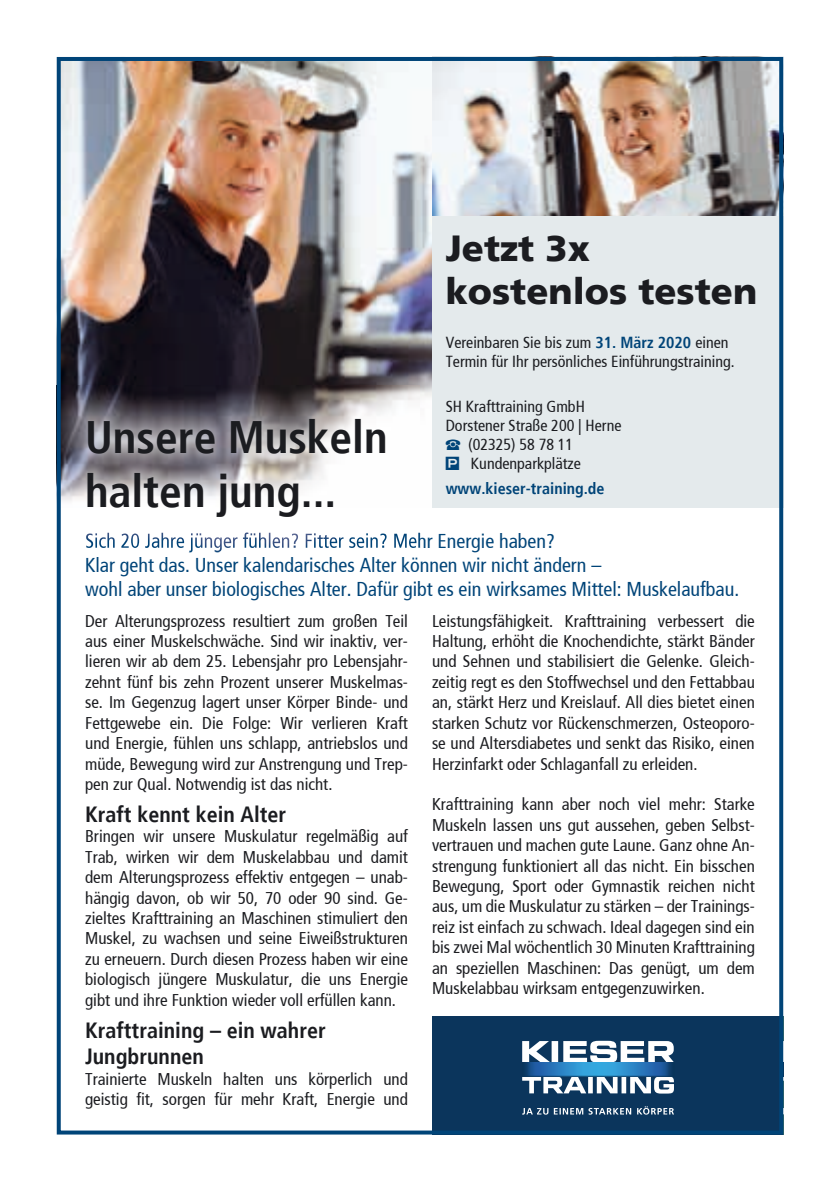
<style>
.page{position:relative;width:840px;height:1191px;background:#fff}
.page>*{position:absolute;margin:0;border:0;box-sizing:border-box;transform-origin:0 0}
.t1{font:700 condensed 45.4px/54.4px "Frutiger";color:#1b1c20}
.t2{font:900 36.2px/43.4px "Frutiger 75";color:#1b1c20}
.t3{font:700 condensed 22px/26.4px "Frutiger";color:#1b1c20}
.t4{font:condensed 20px/24px "Frutiger";color:#004478}
.t5{font:condensed 17px/20.4px "Frutiger";color:#1b1c20;text-align:justify}
.t6{font:condensed 16px/19.2px "Frutiger";color:#1b1c20}
.t7{font:700 condensed 16px "Frutiger";color:#004478}
.s1{font-weight:700;color:#004478}
.s2{font-family:"Communications P01";font-stretch:normal;font-size:14px;color:#004478}
.s3{font-family:"Communications P07";font-stretch:normal;color:#004478}
</style>
<div class="page">
<img style="left:62px;top:62px;width:370px;height:338px">
<div style="left:432px;top:1015px;width:270px;height:119px;background:#0b355c"></div>
<svg style="left:522px;top:1040px;width:151px;height:53px"></svg>
<img style="left:522px;top:1062px;width:151px;height:14px">
<svg style="left:522px;top:1106px;width:151px;height:8px"></svg>
<div style="left:693px;top:1015px;width:89px;height:119px;background:#0b355c"></div>
<img style="left:62px;top:385px;width:357px;height:116px">
<img style="left:107px;top:532px;width:312px;height:19px">
<img style="left:86px;top:533px;width:73px;height:15px">
<div style="left:432px;top:57px;width:350px;height:450px;background:#e4eaec"></div>
<img style="left:432px;top:62px;width:345px;height:154px">
<div style="left:57px;top:57px;width:725px;height:1077px;border:4px solid #004478"></div>
<h1 class="t1" style="left:85px;top:413px;width:304px">Unsere Muskeln halten jung...</h1>
<h2 class="t2" style="left:445px;top:226px;width:313px">Jetzt 3x kostenlos testen</h2>
<p class="t6" style="left:445px;top:334px;width:290px">Vereinbaren Sie bis zum <span class="s1">31. März 2020</span> einen<br>Termin für Ihr persönliches Einführungstraining.</p>
<p class="t6" style="left:445px;top:398px;width:177px">SH Krafttraining GmbH<br>Dorstener Straße 200 | Herne <span class="s2">y</span> (02325) 58 78 11<br><span class="s3">T</span> Kundenparkplätze</p>
<p class="t7" style="left:445px;top:482px;width:160px">www.kieser-training.de</p>
<p class="t4" style="left:85px;top:554px;width:655px">Klar geht das. Unser kalendarisches Alter können wir nicht ändern –<br>wohl aber unser biologisches Alter. Dafür gibt es ein wirksames Mittel: Muskelaufbau.</p>
<p class="t5" style="left:85px;top:612px;width:324px">Der Alterungsprozess resultiert zum großen Teil aus einer Muskelschwäche. Sind wir inaktiv, ver&shy;lieren wir ab dem 25. Lebensjahr pro Lebensjahr&shy;zehnt fünf bis zehn Prozent unserer Muskelmas&shy;se. Im Gegenzug lagert unser Körper Binde- und Fettgewebe ein. Die Folge: Wir verlieren Kraft und Energie, fühlen uns schlapp, antriebslos und müde, Bewegung wird zur Anstrengung und Trep&shy;pen zur Qual. Notwendig ist das nicht.</p>
<p class="t3" style="left:85px;top:803px;width:202px">Kraft kennt kein Alter</p>
<p class="t5" style="left:85px;top:828px;width:324px">Bringen wir unsere Muskulatur regelmäßig auf Trab, wirken wir dem Muskelabbau und damit dem Alterungsprozess effektiv entgegen – unab&shy;hängig davon, ob wir 50, 70 oder 90 sind. Ge&shy;zieltes Krafttraining an Maschinen stimuliert den Muskel, zu wachsen und seine Eiweißstrukturen zu erneuern. Durch diesen Prozess haben wir eine biologisch jüngere Muskulatur, die uns Energie gibt und ihre Funktion wieder voll erfüllen kann.</p>
<p class="t3" style="left:85px;top:1018px;width:242px">Krafttraining – ein wahrer<br>Jungbrunnen</p>
<p class="t5" style="left:85px;top:1070px;width:324px">Trainierte Muskeln halten uns körperlich und geistig fit, sorgen für mehr Kraft, Energie und</p>
<p class="t5" style="left:432px;top:612px;width:324px">Leistungsfähigkeit. Krafttraining verbessert die Haltung, erhöht die Knochendichte, stärkt Bänder und Sehnen und stabilisiert die Gelenke. Gleich&shy;zeitig regt es den Stoffwechsel und den Fettabbau an, stärkt Herz und Kreislauf. All dies bietet einen starken Schutz vor Rückenschmerzen, Osteoporo&shy;se und Altersdiabetes und senkt das Risiko, einen Herzinfarkt oder Schlaganfall zu erleiden.</p>
<p class="t5" style="left:432px;top:795px;width:324px">Krafttraining kann aber noch viel mehr: Starke Muskeln lassen uns gut aussehen, geben Selbst&shy;vertrauen und machen gute Laune. Ganz ohne An&shy;strengung funktioniert all das nicht. Ein bisschen Bewegung, Sport oder Gymnastik reichen nicht aus, um die Muskulatur zu stärken – der Trainings&shy;reiz ist einfach zu schwach. Ideal dagegen sind ein bis zwei Mal wöchentlich 30 Minuten Krafttraining an speziellen Maschinen: Das genügt, um dem Muskelabbau wirksam entgegenzuwirken.</p>
</div>
